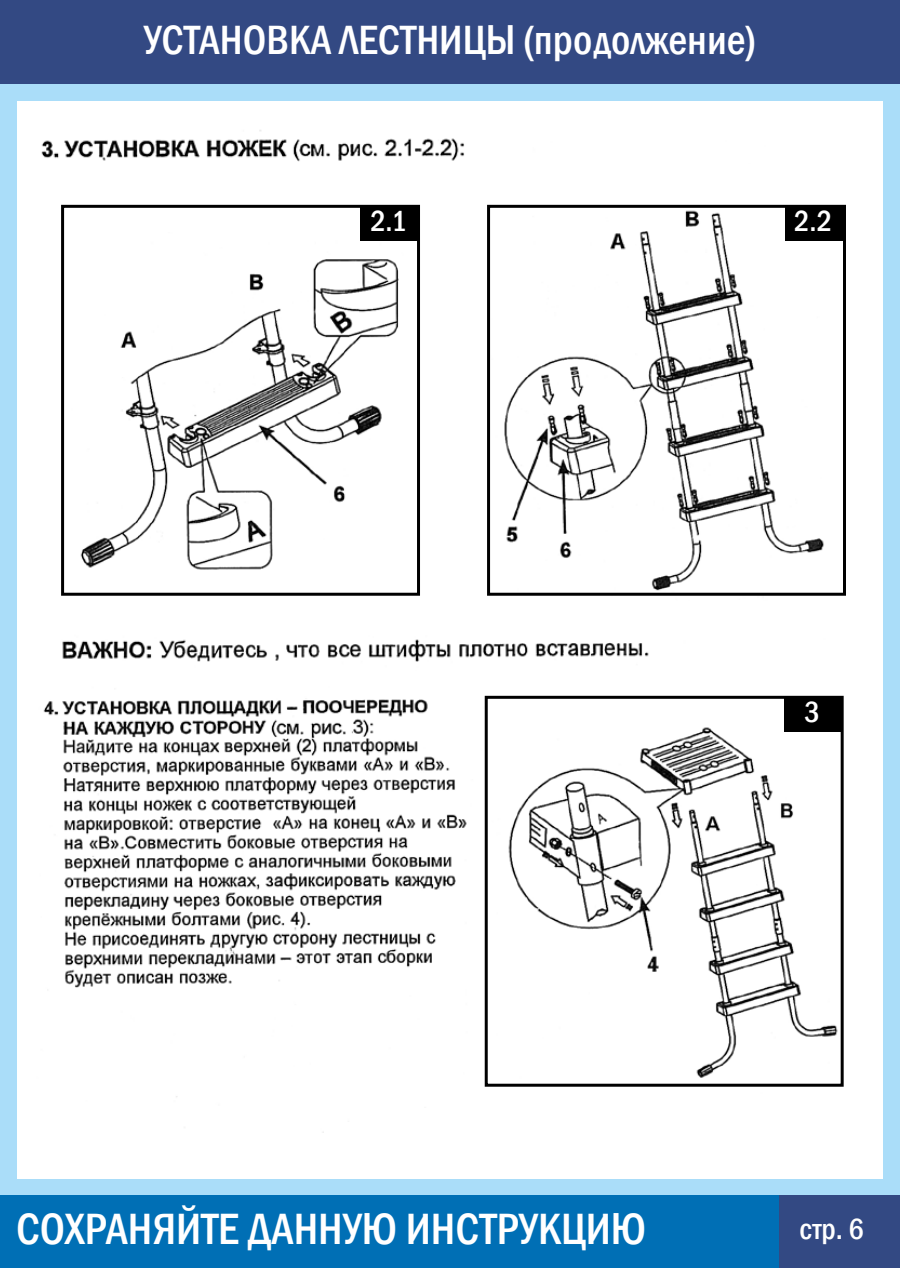
<style>
.page{position:relative;width:900px;height:1268px;background:#fff}
.page>*{position:absolute;margin:0;border:0;box-sizing:border-box;transform-origin:0 0}
.t1{font:500 condensed 45px "Franklin Gothic";color:#fff}
.t2{font:500 condensed 42px "Franklin Gothic";color:#fff}
.t3{font:500 condensed 30px "Franklin Gothic";color:#fff}
</style>
<div class="page">
<div style="left:0;top:78px;width:16px;height:1190px;background:#aaddf9"></div>
<div style="left:884px;top:78px;width:16px;height:1190px;background:#aaddf9"></div>
<div style="left:0;top:1178px;width:900px;height:17px;background:#aaddf9"></div>
<div style="left:0;top:1195px;width:900px;height:73px;background:#006fb5"></div>
<div style="left:779px;top:1196px;width:121px;height:72px;background:#334983"></div>
<div style="left:0;top:0;width:900px;height:85px;background:#334983"></div>
<div style="left:0;top:84px;width:900px;height:17px;background:#aaddf9"></div>
<img style="left:41px;top:130px;width:424px;height:32px">
<img style="left:80px;top:240px;width:331px;height:330px">
<div style="left:61px;top:205px;width:359px;height:391px;border:3px solid #000"></div>
<div style="left:360px;top:206px;width:59px;height:34px;background:#000"></div>
<img style="left:504px;top:210px;width:338px;height:381px">
<div style="left:487px;top:205px;width:359px;height:391px;border:3px solid #000"></div>
<div style="left:785px;top:206px;width:59px;height:34px;background:#000"></div>
<img style="left:62px;top:639px;width:587px;height:23px">
<img style="left:43px;top:699px;width:424px;height:434px">
<img style="left:489px;top:727px;width:354px;height:360px">
<div style="left:485px;top:696px;width:359px;height:390px;border:3px solid #000"></div>
<div style="left:784px;top:697px;width:59px;height:34px;background:#000"></div>
<p class="t2" style="left:144px;top:12px;width:614px">УСТАНОВКА ЛЕСТНИЦЫ (продолжение)</p>
<p class="t3" style="left:370px;top:202px;width:38px">2.1</p>
<p class="t3" style="left:794px;top:202px;width:39px">2.2</p>
<p class="t3" style="left:805px;top:692px;width:17px">3</p>
<p class="t1" style="left:16px;top:1199px;width:632px">СОХРАНЯЙТЕ ДАННУЮ ИНСТРУКЦИЮ</p>
<p class="t3" style="left:800px;top:1209px;width:66px">стр. 6</p>
</div>
